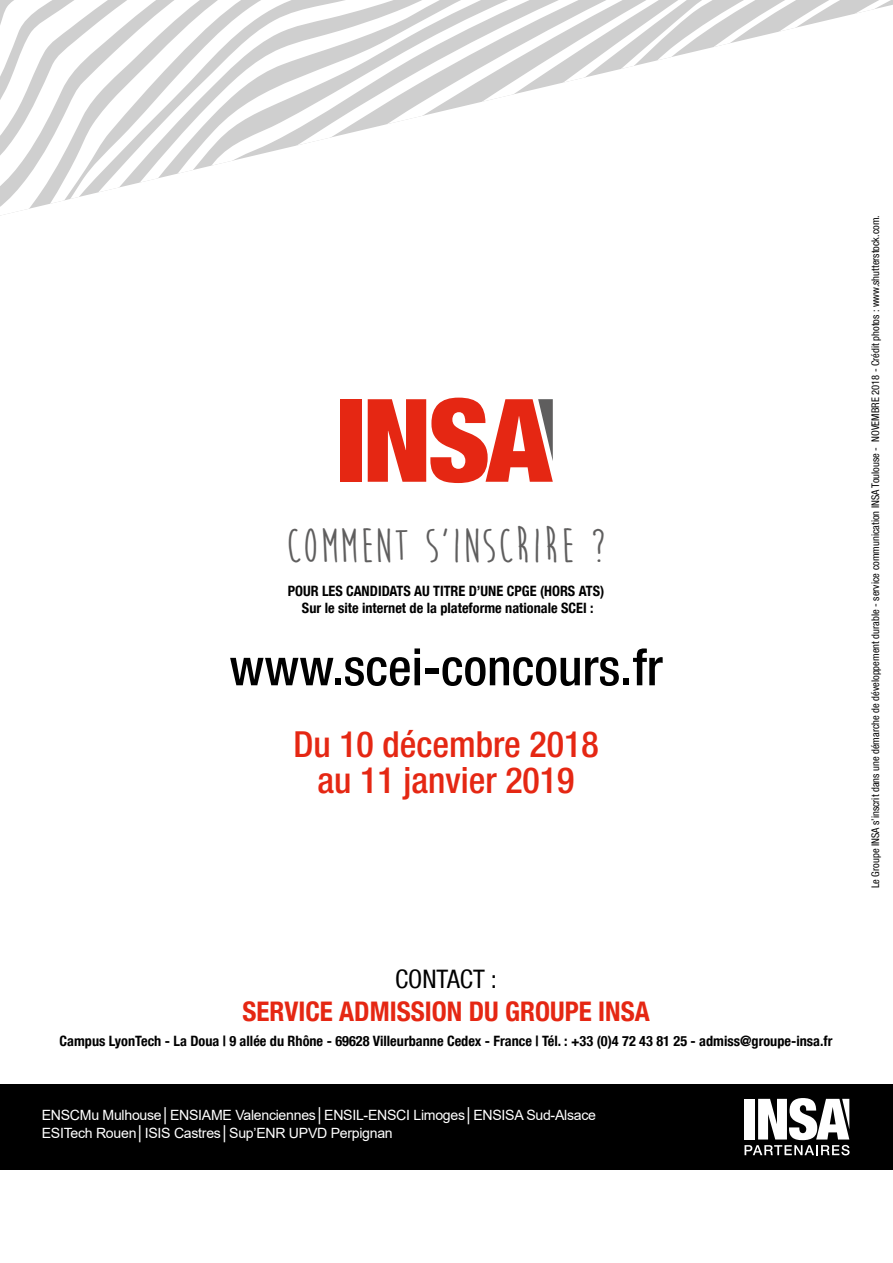
<style>
.page{position:relative;width:893px;height:1263px;background:#fff}
.page>*{position:absolute;margin:0;border:0;box-sizing:border-box;transform-origin:0 0}
.t1{font:500 condensed 51px "Helvetica Neue LT Com";color:#000}
.t2{font:700 49.5px "Moon Flower";letter-spacing:.04em;color:#5f5e5e}
.t3{font:500 condensed 36px/36px "Helvetica Neue LT Com";color:#e52713;text-align:center}
.t4{font:700 condensed 27px "Helvetica Neue LT Com";color:#e52713}
.t5{font:condensed 25.5px "Helvetica Neue LT Com";color:#000}
.t6{font:700 condensed 14.25px/17.1px "Helvetica Neue LT Com";color:#000;text-align:center}
.t7{font:14.1px/18.3px "Arial";letter-spacing:-.02em;color:#fff}
.t8{font:condensed 10.5px "Helvetica Neue LT Com";color:#000}
</style>
<div class="page">
<div style="left:0;top:1084px;width:893px;height:85px;background:#000"></div>
<svg style="left:744px;top:1098px;width:106px;height:57px"></svg>
<div style="left:340px;top:399px;width:22px;height:83px;background:#e52713"></div>
<svg style="left:368px;top:398px;width:185px;height:85px"></svg>
<svg style="left:0;top:0;width:893px;height:216px"></svg>
<h2 class="t2" style="left:286px;top:520px;width:322px">COMMENT S’INSCRIRE ?</h2>
<p class="t6" style="left:288px;top:583px;width:318px">POUR LES CANDIDATS AU TITRE D’UNE CPGE (HORS ATS)<br>Sur le site internet de la plateforme nationale SCEI :</p>
<h1 class="t1" style="left:229px;top:637px;width:435px">www.scei-concours.fr</h1>
<h3 class="t3" style="left:293px;top:726px;width:307px">Du 10 décembre 2018 au 11 janvier 2019</h3>
<h3 class="t5" style="left:395px;top:964px;width:104px">CONTACT :</h3>
<h3 class="t4" style="left:242px;top:995px;width:409px">SERVICE ADMISSION DU GROUPE INSA</h3>
<p class="t6" style="left:60px;top:1033px;width:774px">Campus LyonTech - La Doua | 9 allée du Rhône - 69628 Villeurbanne Cedex - France | Tél. : +33 (0)4 72 43 81 25 - admiss@groupe-insa.fr</p>
<p class="t7" style="left:42px;top:1105px;width:556px">ENSCMu Mulhouse│ENSIAME Valenciennes│ENSIL-ENSCI Limoges│ENSISA Sud-Alsace<br>ESITech Rouen│ISIS Castres│Sup’ENR UPVD Perpignan</p>
<p class="t8" style="left:869px;top:888px;width:675px;rotate:-90deg">Le Groupe INSA s’inscrit dans une démarche de développement durable - service communication INSA Toulouse - NOVEMBRE 2018 - Crédit photos : www.shutterstock.com.</p>
</div>
